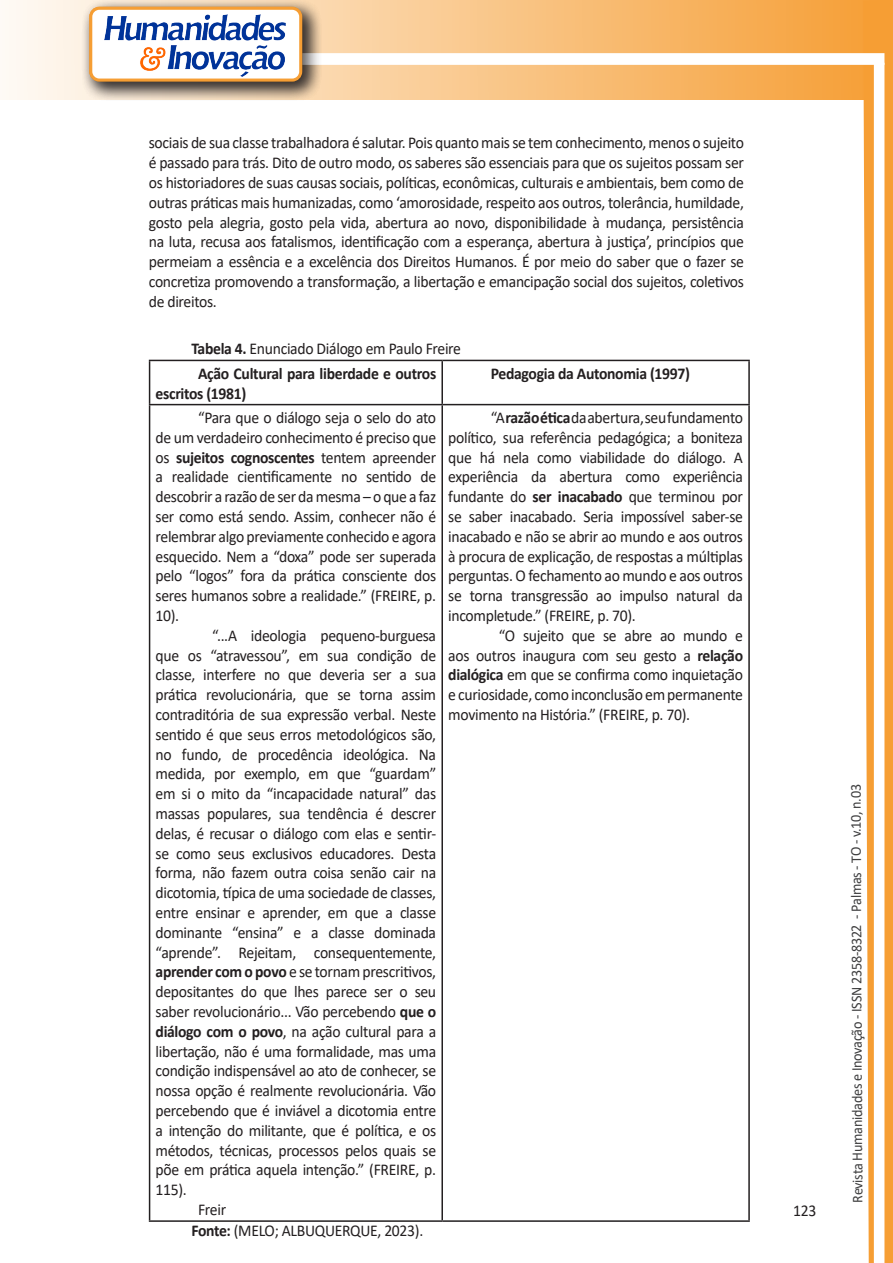
<style>
.page{position:relative;width:893px;height:1263px;background:#fff}
.page>*{position:absolute;margin:0;border:0;box-sizing:border-box;transform-origin:0 0}
.texto{font:16.5px/19.8px "Calibri";letter-spacing:-.02em;color:#231f20;text-align:justify;scale:.95 1}
.texto-2{font:700 16.5px/19.8px "Calibri";letter-spacing:-.02em;color:#231f20;scale:.95 1}
.t1{font:15px "Calibri";letter-spacing:-.025em;color:#3e3e3f;scale:.95 1}
.s1{font-weight:700}
</style>
<div class="page">
<svg style="left:5px;top:0;width:858px;height:100px;background:#f9c484"></svg>
<div style="left:302px;top:53px;width:582px;height:12px;background:#fff;border:2px solid #fff"></div>
<svg style="left:863px;top:0;width:30px;height:1263px"></svg>
<div style="left:81px;top:0;width:241px;height:102px;background:#231f20;opacity:.75"></div>
<div style="left:91px;top:8px;width:210px;height:72px;background:#fff;border-radius:9px"></div>
<img style="left:104px;top:14px;width:181px;height:62px">
<div style="left:89px;top:7px;width:213px;height:75px;border:3px solid #f69e34;border-radius:9px"></div>
<hr style="left:149px;top:360px;width:293px;height:1px;background:#231f20">
<hr style="left:149px;top:361px;width:1px;height:43px;background:#231f20">
<hr style="left:442px;top:360px;width:308px;height:1px;background:#231f20">
<hr style="left:441px;top:361px;width:2px;height:43px;background:#231f20">
<hr style="left:748px;top:361px;width:2px;height:43px;background:#231f20">
<hr style="left:149px;top:404px;width:293px;height:1px;background:#231f20">
<hr style="left:149px;top:405px;width:1px;height:815px;background:#231f20">
<hr style="left:442px;top:404px;width:308px;height:1px;background:#231f20">
<hr style="left:441px;top:405px;width:2px;height:815px;background:#231f20">
<hr style="left:748px;top:405px;width:2px;height:815px;background:#231f20">
<hr style="left:149px;top:1220px;width:293px;height:2px;background:#231f20">
<hr style="left:442px;top:1220px;width:308px;height:2px;background:#231f20">
<p class="texto" style="left:149px;top:133px;width:628px">sociais de sua classe trabalhadora é salutar. Pois quanto mais se tem conhecimento, menos o sujeito é passado para trás. Dito de outro modo, os saberes são essenciais para que os sujeitos possam ser os historiadores de suas causas sociais, políticas, econômicas, culturais e ambientais, bem como de outras práticas mais humanizadas, como ‘amorosidade, respeito aos outros, tolerância, humildade, gosto pela alegria, gosto pela vida, abertura ao novo, disponibilidade à mudança, persistência na luta, recusa aos fatalismos, identificação com a esperança, abertura à justiça’, princípios que permeiam a essência e a excelência dos Direitos Humanos. É por meio do saber que o fazer se concretiza promovendo a transformação, a libertação e emancipação social dos sujeitos, coletivos de direitos.</p>
<p class="texto" style="left:191px;top:338px;width:285px"><span class="s1">Tabela 4.</span> Enunciado Diálogo em Paulo Freire</p>
<p class="texto-2" style="left:156px;top:363px;width:297px;text-indent:43px">Ação Cultural para liberdade e outros escritos (1981)</p>
<p class="texto-2" style="left:491px;top:363px;width:211px">Pedagogia da Autonomia (1997)</p>
<p class="texto" style="left:156px;top:407px;width:297px;text-indent:43px">“Para que o diálogo seja o selo do ato de um verdadeiro conhecimento é preciso que os <span class="s1">sujeitos cognoscentes</span> tentem apreender a realidade cientificamente no sentido de descobrir a razão de ser da mesma – o que a faz ser como está sendo. Assim, conhecer não é relembrar algo previamente conhecido e agora esquecido. Nem a “doxa” pode ser superada pelo “logos” fora da prática consciente dos seres humanos sobre a realidade.” (FREIRE, p.<br>10).</p>
<p class="texto" style="left:156px;top:625px;width:297px;text-indent:57px">“...A ideologia pequeno-burguesa que os “atravessou”, em sua condição de classe, interfere no que deveria ser a sua prática revolucionária, que se torna assim contraditória de sua expressão verbal. Neste sentido é que seus erros metodológicos são, no fundo, de procedência ideológica. Na medida, por exemplo, em que “guardam” em si o mito da “incapacidade natural” das massas populares, sua tendência é descrer delas, é recusar o diálogo com elas e sentir&shy;se como seus exclusivos educadores. Desta forma, não fazem outra coisa senão cair na dicotomia, típica de uma sociedade de classes, entre ensinar e aprender, em que a classe dominante “ensina” e a classe dominada “aprende”. Rejeitam, consequentemente, <span class="s1">aprender com o povo</span> e se tornam prescritivos, depositantes do que lhes parece ser o seu saber revolucionário... Vão percebendo <span class="s1">que o diálogo com o povo</span>, na ação cultural para a libertação, não é uma formalidade, mas uma condição indispensável ao ato de conhecer, se nossa opção é realmente revolucionária. Vão percebendo que é inviável a dicotomia entre a intenção do militante, que é política, e os métodos, técnicas, processos pelos quais se põe em prática aquela intenção.” (FREIRE, p.<br>115).</p>
<p class="texto" style="left:198px;top:1199px;width:31px">Freir</p>
<p class="texto" style="left:448px;top:407px;width:312px;text-indent:43px">“A <span class="s1">razão ética</span> da abertura, seu fundamento político, sua referência pedagógica; a boniteza que há nela como viabilidade do diálogo. A experiência da abertura como experiência fundante do <span class="s1">ser inacabado</span> que terminou por se saber inacabado. Seria impossível saber-se inacabado e não se abrir ao mundo e aos outros à procura de explicação, de respostas a múltiplas perguntas. O fechamento ao mundo e aos outros se torna transgressão ao impulso natural da incompletude.” (FREIRE, p. 70).</p>
<p class="texto" style="left:448px;top:625px;width:312px;text-indent:51px">“O sujeito que se abre ao mundo e aos outros inaugura com seu gesto a <span class="s1">relação dialógica</span> em que se confirma como inquietação e curiosidade, como inconclusão em permanente movimento na História.” (FREIRE, p. 70).</p>
<p class="texto" style="left:191px;top:1220px;width:246px"><span class="s1">Fonte:</span> (MELO; ALBUQUERQUE, 2023).</p>
<p class="texto" style="left:793px;top:1200px;width:26px">123</p>
<p class="t1" style="left:846px;top:1203px;width:442px;rotate:-90deg">Revista Humanidades e Inovação - ISSN 2358-8322 - Palmas - TO - v.10, n.03</p>
</div>
